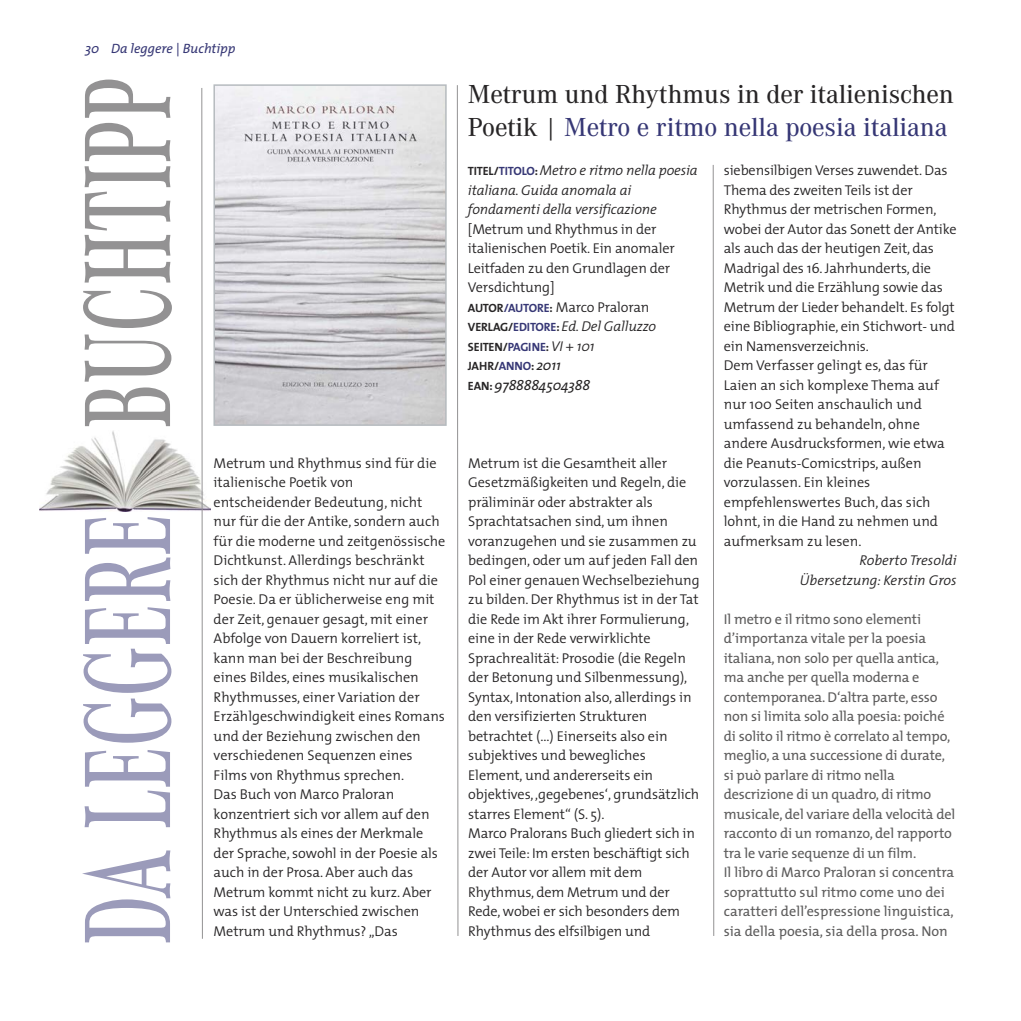
<style>
.page{position:relative;width:1021px;height:1021px;background:#fff}
.page>*{position:absolute;margin:0;border:0;box-sizing:border-box;transform-origin:0 0}
.t1{font:600 127.5px "Corporate ATCE";letter-spacing:.01em;color:#9b9bba;scale:.58 1}
.t2{font:600 127.5px "Corporate ATCE";letter-spacing:.01em;color:#939293;scale:.58 1}
.t3{font:500 27px/33px "Corporate A";letter-spacing:-.005em;color:#272526}
.t4{font:300 14.25px/19.5px "The Mix";letter-spacing:-.005em;color:#272526}
.t5{font:14.25px/19.5px "The Mix";letter-spacing:-.01em;color:#5d5c5c}
.t6{font:italic 300 14.25px/19.5px "The Mix";letter-spacing:-.01em;color:#272526;text-align:right}
.t7{font:italic 14.25px "The Mix";letter-spacing:-.01em;color:#272526}
.t8{font:italic 13.5px "The Mix";color:#363775}
.t9{font:700 12px/19.5px "The Mix";letter-spacing:-.01em;color:#272526}
.s1{color:#363775}
.s2{font-weight:700;font-style:normal;font-size:12px}
.s3{font-weight:700;font-style:normal;font-size:12px;color:#363775}
.s4{font-weight:700;font-size:12px}
.s5{font-weight:700;font-size:12px;color:#363775}
.s6{font-style:italic}
.s7{font-weight:300;font-style:italic;font-size:14.25px}
.s8{font-weight:400;font-style:italic;font-size:14.25px}
</style>
<div class="page">
<svg style="left:456px;top:85px;width:2px;height:851px"></svg>
<svg style="left:712px;top:165px;width:2px;height:771px"></svg>
<img style="left:39px;top:431px;width:172px;height:80px">
<img style="left:216px;top:87px;width:227px;height:336px">
<div style="left:213px;top:84px;width:233px;height:342px;border:2px solid #b6bbbf"></div>
<svg style="left:201px;top:88px;width:2px;height:851px;background:#c7c7c7"></svg>
<p class="t8" style="left:85px;top:43px;width:152px">30 Da leggere | Buchtipp</p>
<h1 class="t2" style="left:83px;top:428px;width:606px;rotate:-90deg">BUCHTIPP</h1>
<h2 class="t3" style="left:468px;top:80px;width:487px">Metrum und Rhythmus in der italienischen<br>Poetik | <span class="s1">Metro e ritmo nella poesia italiana</span></h2>
<p class="t6" style="left:468px;top:162px;width:231px;text-align:left"><span class="s2">TITEL/</span><span class="s3">TITOLO</span><span class="s2">:</span> Metro e ritmo nella poesia italiana. Guida anomala ai fondamenti della versificazione</p>
<p class="t4" style="left:468px;top:220px;width:208px">[Metrum und Rhythmus in der italienischen Poetik. Ein anomaler<br>Leitfaden zu den Grundlagen der<br>Versdichtung]<br><span class="s4">AUTOR</span><span class="s5">/AUTORE</span><span class="s4">:</span> Marco Praloran<br><span class="s4">VERLAG/</span><span class="s5">EDITORE</span><span class="s4">:</span> <span class="s6">Ed. Del Galluzzo</span></p>
<p class="t9" style="left:468px;top:339px;width:128px">SEITEN/<span class="s1">PAGINE</span>: <span class="s7">VI + 101<br></span>JAHR/<span class="s1">ANNO</span>: <span class="s8">2011</span></p>
<p class="t7" style="left:468px;top:379px;width:124px"><span class="s2">EAN:</span> 9788884504388</p>
<p class="t4" style="left:723px;top:162px;width:234px">siebensilbigen Verses zuwendet. Das<br>Thema des zweiten Teils ist der<br>Rhythmus der metrischen Formen, wobei der Autor das Sonett der Antike als auch das der heutigen Zeit, das<br>Madrigal des 16. Jahrhunderts, die<br>Metrik und die Erzählung sowie das<br>Metrum der Lieder behandelt. Es folgt eine Bibliographie, ein Stichwort- und ein Namensverzeichnis.<br>Dem Verfasser gelingt es, das für<br>Laien an sich komplexe Thema auf nur 100 Seiten anschaulich und umfassend zu behandeln, ohne andere Ausdrucksformen, wie etwa die Peanuts-Comicstrips, außen vorzulassen. Ein kleines empfehlenswertes Buch, das sich lohnt, in die Hand zu nehmen und aufmerksam zu lesen.</p>
<p class="t6" style="left:799px;top:552px;width:158px">Roberto Tresoldi<br>Übersetzung: Kerstin Gros</p>
<p class="t5" style="left:723px;top:610px;width:233px">Il metro e il ritmo sono elementi d’importanza vitale per la poesia italiana, non solo per quella antica, ma anche per quella moderna e contemporanea. D‘altra parte, esso non si limita solo alla poesia: poiché di solito il ritmo è correlato al tempo, meglio, a una successione di durate, si può parlare di ritmo nella descrizione di un quadro, di ritmo musicale, del variare della velocità del racconto di un romanzo, del rapporto tra le varie sequenze di un film.<br>Il libro di Marco Praloran si concentra soprattutto sul ritmo come uno dei caratteri dell’espressione linguistica,</p>
<p class="t4" style="left:214px;top:454px;width:233px">Metrum und Rhythmus sind für die italienische Poetik von entscheidender Bedeutung, nicht nur für die der Antike, sondern auch für die moderne und zeitgenössische<br>Dichtkunst. Allerdings beschränkt sich der Rhythmus nicht nur auf die<br>Poesie. Da er üblicherweise eng mit der Zeit, genauer gesagt, mit einer<br>Abfolge von Dauern korreliert ist, kann man bei der Beschreibung eines Bildes, eines musikalischen<br>Rhythmusses, einer Variation der<br>Erzählgeschwindigkeit eines Romans und der Beziehung zwischen den verschiedenen Sequenzen eines<br>Films von Rhythmus sprechen.<br>Das Buch von Marco Praloran konzentriert sich vor allem auf den<br>Rhythmus als eines der Merkmale der Sprache, sowohl in der Poesie als auch in der Prosa. Aber auch das<br>Metrum kommt nicht zu kurz. Aber was ist der Unterschied zwischen<br>Metrum und Rhythmus? „Das</p>
<p class="t4" style="left:468px;top:454px;width:233px">Metrum ist die Gesamtheit aller Gesetzmäßigkeiten und Regeln, die präliminär oder abstrakter als Sprachtatsachen sind, um ihnen voranzugehen und sie zusammen zu bedingen, oder um auf jeden Fall den Pol einer genauen Wechselbeziehung zu bilden. Der Rhythmus ist in der Tat die Rede im Akt ihrer Formulierung, eine in der Rede verwirklichte Sprachrealität: Prosodie (die Regeln der Betonung und Silbenmessung), Syntax, Intonation also, allerdings in den versifizierten Strukturen betrachtet (...) Einerseits also ein subjektives und bewegliches Element, und andererseits ein objektives, ‚gegebenes‘, grundsätzlich starres Element“ (S. 5).<br>Marco Pralorans Buch gliedert sich in zwei Teile: Im ersten beschäftigt sich der Autor vor allem mit dem Rhythmus, dem Metrum und der Rede, wobei er sich besonders dem Rhythmus des elfsilbigen und</p>
<h1 class="t1" style="left:83px;top:944px;width:743px;rotate:-90deg">DA LEGGERE</h1>
<p class="t5" style="left:723px;top:922px;width:225px">sia della poesia, sia della prosa. Non</p>
</div>
